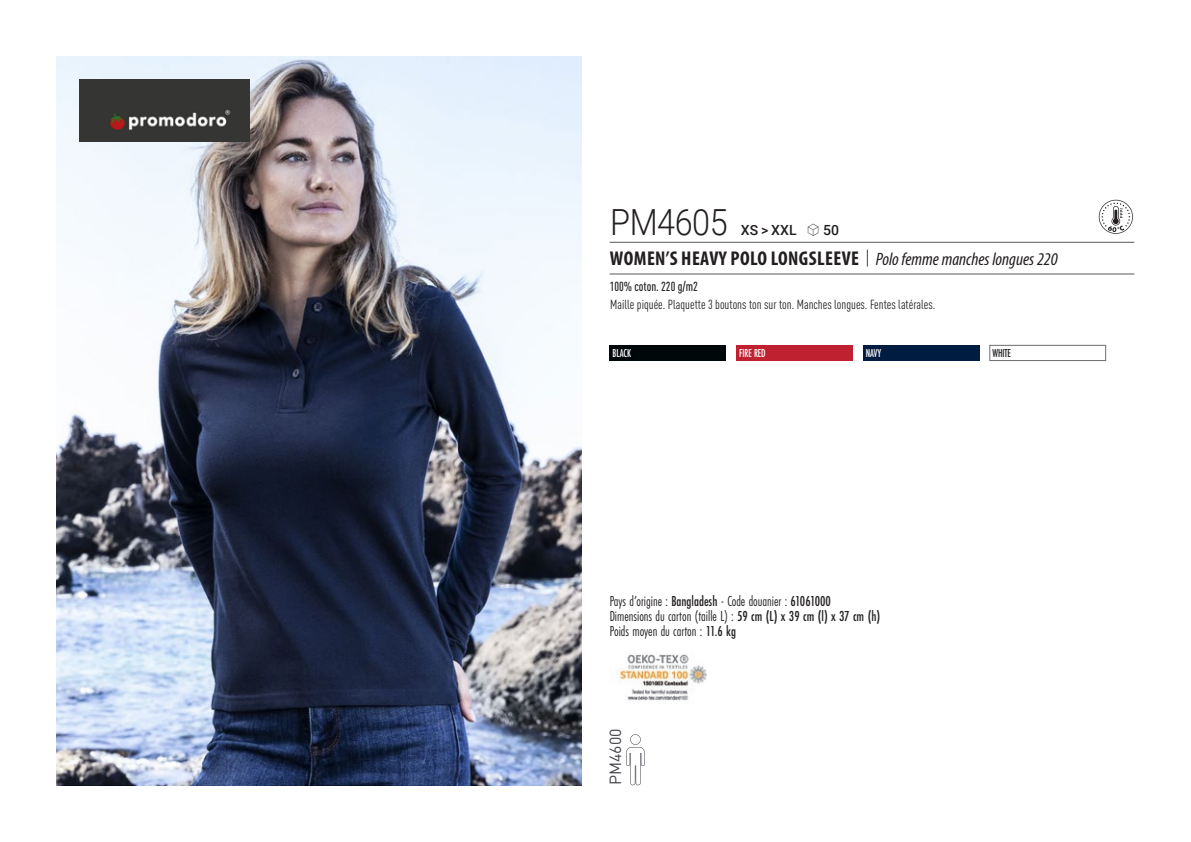
<style>
.page{position:relative;width:1191px;height:842px;background:#fff}
.page>*{position:absolute;margin:0;border:0;box-sizing:border-box;transform-origin:0 0}
.t1{font:300 36px "Roboto";letter-spacing:-.015em;color:#231f20;scale:.9 1}
.t2{font:700 condensed 20px "Myriad Pro";letter-spacing:.02em;color:#231f20}
.t3{font:16px "DIN Pro";color:#43444c}
.t4{font:15px "Futura PT Cond";color:#231f20;scale:.95 1}
.t5{font:500 14px "Roboto";letter-spacing:.005em;color:#231f20}
.t6{font:condensed 13px "DIN Pro";color:#231f20}
.grammage_2020{font:500 condensed 13px "DIN Pro";color:#231f20;scale:.95 1}
.Coloris_nuancier_bla{font:500 12px "Futura PT Cond";letter-spacing:-.01em;color:#fff;scale:.9 1}
.Coloris_nuancier{font:500 12px "Futura PT Cond";letter-spacing:-.01em;color:#231f20;scale:.9 1}
.s1{font-family:"Linotype Shapeshifter";font-weight:400;font-size:16px}
.s2{font-family:"Roboto Condensed";font-weight:300;font-stretch:normal}
.s3{font-family:"Myriad Variable Concept";font-weight:400;font-style:italic;font-stretch:normal;font-size:18px}
.s4{font-weight:500}
</style>
<div class="page">
<img style="left:57px;top:57px;width:524px;height:728px">
<img style="left:79px;top:79px;width:170px;height:62px">
<div style="left:609px;top:345px;width:117px;height:16px;background:#00070b"></div>
<div style="left:736px;top:345px;width:116px;height:16px;background:#c02131"></div>
<div style="left:863px;top:345px;width:116px;height:16px;background:#001c40"></div>
<div style="left:989px;top:345px;width:116px;height:16px;background:#fff;border:1px solid #6c6d70"></div>
<svg style="left:626px;top:734px;width:18px;height:51px"></svg>
<svg style="left:1098px;top:200px;width:34px;height:34px"></svg>
<img style="left:619px;top:654px;width:87px;height:47px">
<hr style="left:609px;top:242px;width:525px;height:1px;background:#57585a">
<hr style="left:609px;top:274px;width:525px;height:1px;background:#57585a">
<p class="t1" style="left:610px;top:197px;width:132px">PM4605</p>
<p class="t5" style="left:741px;top:220px;width:100px">XS &gt; XXL <span class="s1">S</span> 50</p>
<p class="t2" style="left:610px;top:246px;width:449px">WOMEN’S HEAVY POLO LONGSLEEVE <span class="s2">|</span> <span class="s3">Polo femme manches longues 220</span></p>
<p class="grammage_2020" style="left:609px;top:277px;width:94px">100% coton. 220 g/m2</p>
<p class="t6" style="left:610px;top:295px;width:327px">Maille piquée. Plaquette 3 boutons ton sur ton. Manches longues. Fentes latérales.</p>
<p class="Coloris_nuancier_bla" style="left:612px;top:346px;width:22px">BLACK</p>
<p class="Coloris_nuancier_bla" style="left:739px;top:346px;width:31px">FIRE RED</p>
<p class="Coloris_nuancier_bla" style="left:866px;top:346px;width:18px">NAVY</p>
<p class="Coloris_nuancier" style="left:992px;top:346px;width:22px">WHITE</p>
<p class="t4" style="left:609px;top:592px;width:234px">Pays d’origine : <span class="s4">Bangladesh</span> - Code douanier : <span class="s4">61061000</span></p>
<p class="t4" style="left:609px;top:607px;width:286px">Dimensions du carton (taille L) : <span class="s4">59 cm (L) x 39 cm (l) x 37 cm (h)</span></p>
<p class="t4" style="left:609px;top:622px;width:135px">Poids moyen du carton : <span class="s4">11.6 kg</span></p>
<p class="t3" style="left:602px;top:785px;width:58px;rotate:-90deg">PM4600</p>
</div>
